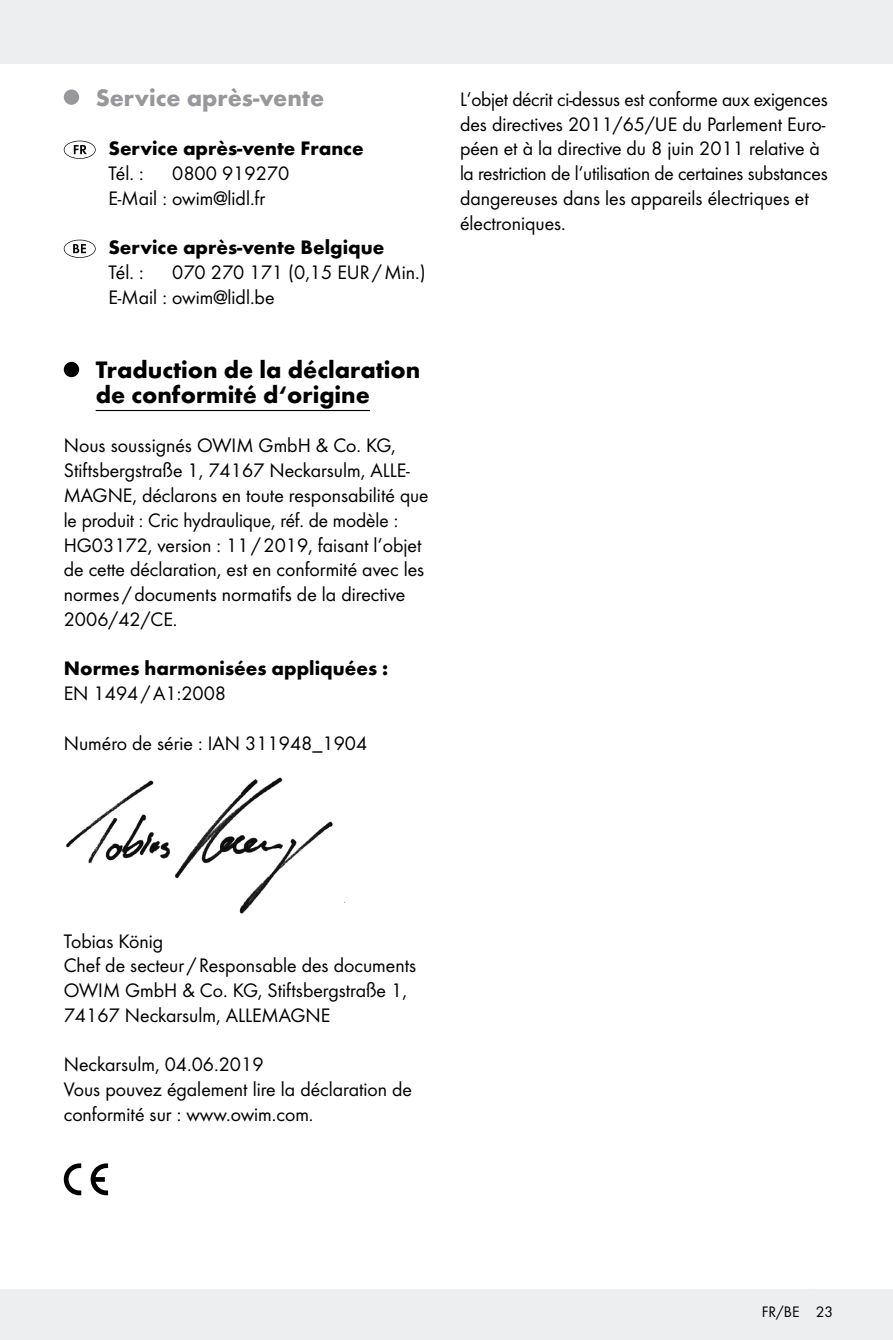
<style>
.page{position:relative;width:893px;height:1340px;background:#fff}
.page>*{position:absolute;margin:0;border:0;box-sizing:border-box;transform-origin:0 0}
.t1{font:700 24.75px/24.8px "Futura";color:#000}
.t2{font:700 24.75px "Futura";color:#97979c}
.t3{font:20.25px/24.8px "Futura Boo";color:#000}
.t4{font:700 20.25px "Futura";color:#000}
.t5{font:15.75px "Futura Boo";color:#000}
</style>
<div class="page">
<div style="left:0;top:0;width:893px;height:64px;background:#eceeef"></div>
<div style="left:0;top:1288px;width:893px;height:51px;background:#eceeef"></div>
<hr style="left:96px;top:410px;width:274px;height:1px;background:#000">
<div style="left:64px;top:89px;width:15px;height:16px;background:#97979c;border-radius:50%"></div>
<svg style="left:64px;top:141px;width:32px;height:18px"></svg>
<svg style="left:64px;top:240px;width:32px;height:18px"></svg>
<div style="left:64px;top:362px;width:15px;height:15px;background:#000;border-radius:50%"></div>
<img style="left:66px;top:777px;width:280px;height:137px">
<svg style="left:64px;top:1163px;width:17px;height:32px"></svg>
<svg style="left:91px;top:1163px;width:17px;height:32px"></svg>
<p class="t2" style="left:96px;top:82px;width:230px">Service après-vente</p>
<p class="t4" style="left:108px;top:136px;width:257px">Service après-vente France</p>
<p class="t3" style="left:108px;top:161px;width:37px">Tél. :</p>
<p class="t3" style="left:108px;top:161px;width:182px;text-indent:64px">0800 919270<br>E-Mail : owim@lidl.fr</p>
<p class="t4" style="left:108px;top:235px;width:278px">Service après-vente Belgique</p>
<p class="t3" style="left:108px;top:260px;width:37px">Tél. :</p>
<p class="t3" style="left:108px;top:260px;width:319px;text-indent:64px">070 270 171 (0,15 EUR /Min.)<br>E-Mail : owim@lidl.be</p>
<p class="t1" style="left:96px;top:357px;width:326px">Traduction de la déclaration de conformité d‘origine</p>
<p class="t3" style="left:64px;top:433px;width:366px">Nous soussignés OWIM GmbH &amp; Co. KG, Stiftsbergstraße 1, 74167 Neckarsulm, ALLE-MAGNE, déclarons en toute responsabilité que le produit : Cric hydraulique, réf. de modèle :<br>HG03172, version : 11/2019, faisant l‘objet de cette déclaration, est en conformité avec les normes /documents normatifs de la directive 2006/42/CE.</p>
<p class="t4" style="left:64px;top:656px;width:326px">Normes harmonisées appliquées :</p>
<p class="t3" style="left:64px;top:680px;width:164px">EN 1494/A1:2008</p>
<p class="t3" style="left:64px;top:730px;width:305px">Numéro de série : IAN 311948_1904</p>
<p class="t3" style="left:460px;top:87px;width:370px">L‘objet décrit ci-dessus est conforme aux exigences des directives 2011/65/UE du Parlement Euro&shy;péen et à la directive du 8 juin 2011 relative à la restriction de l‘utilisation de certaines substances dangereuses dans les appareils électriques et électroniques.</p>
<p class="t3" style="left:64px;top:928px;width:354px">Tobias König<br>Chef de secteur / Responsable des documents<br>OWIM GmbH &amp; Co. KG, Stiftsbergstraße 1,<br>74167 Neckarsulm, ALLEMAGNE</p>
<p class="t3" style="left:64px;top:1052px;width:350px">Neckarsulm, 04.06.2019<br>Vous pouvez également lire la déclaration de conformité sur : www.owim.com.</p>
<p class="t5" style="left:762px;top:1301px;width:73px">FR/BE 23</p>
</div>
